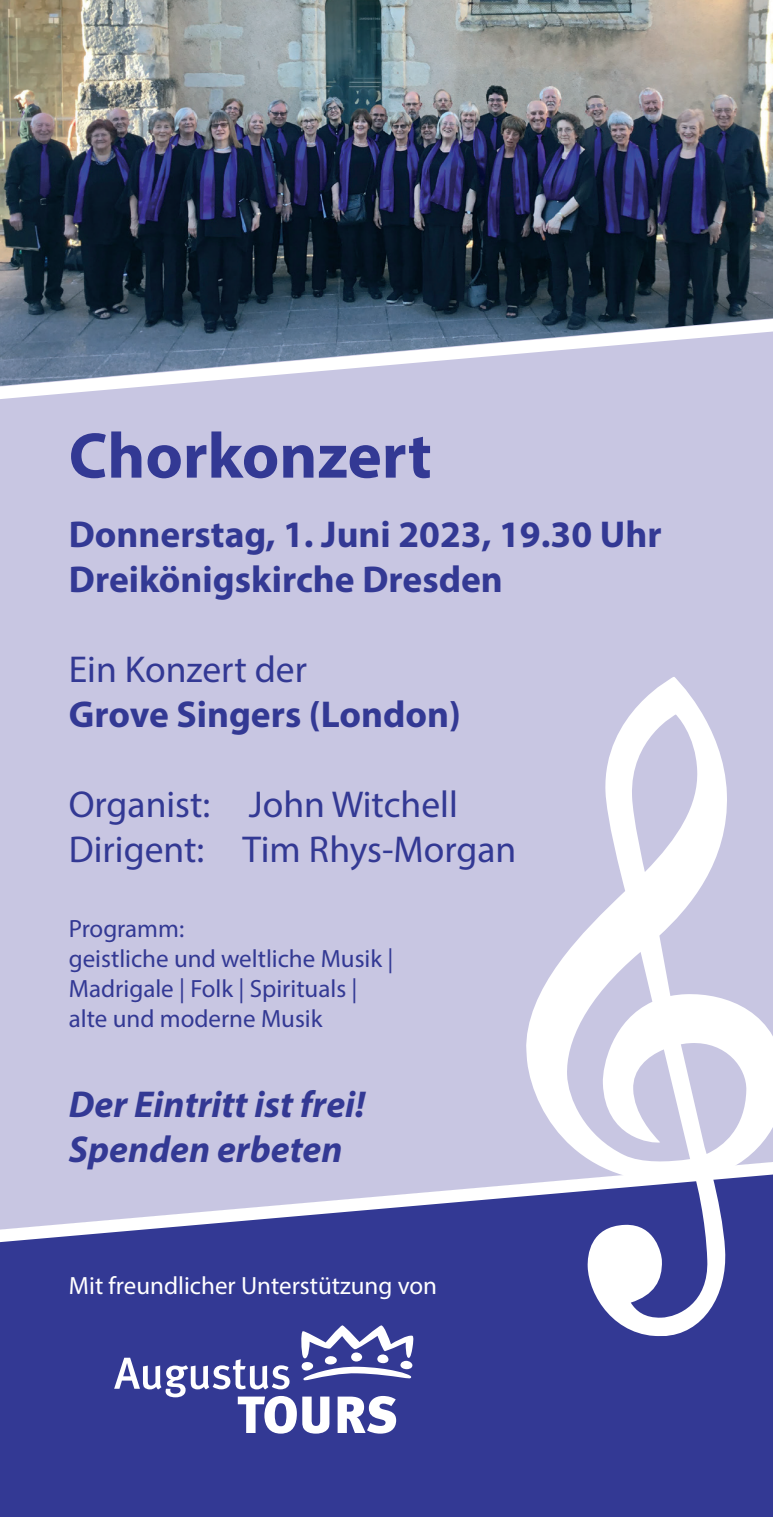
<style>
.page{position:relative;width:773px;height:1517px;background:#fff}
.page>*{position:absolute;margin:0;border:0;box-sizing:border-box;transform-origin:0 0}
.t1{font:700 65px "Myriad Pro";color:#333994}
.t2{font:700 37.5px "Myriad Pro";color:#333994}
.t3{font:37.5px "Myriad Pro";color:#333994}
.t4{font:italic 700 37.5px "Myriad Pro";color:#333994}
.t5{font:25px "Myriad Pro";color:#333994}
.t6{font:25px "Myriad Pro";color:#fff}
</style>
<div class="page">
<div style="left:0;top:1255px;width:772px;height:262px;background:#333994"></div>
<div style="left:0;top:417px;width:772px;height:729px;background:#c8c6e2"></div>
<img style="left:0;top:0;width:772px;height:307px">
<svg style="left:0;top:1146px;width:524px;height:109px"></svg>
<svg style="left:0;top:307px;width:772px;height:110px"></svg>
<svg style="left:524px;top:676px;width:248px;height:661px;fill:#c8c6e2"></svg>
<svg style="left:114px;top:1325px;width:299px;height:108px"></svg>
<p class="t1" style="left:69px;top:413px;width:364px">Chorkonzert</p>
<p class="t2" style="left:69px;top:509px;width:594px">Donnerstag, 1. Juni 2023, 19.30 Uhr</p>
<p class="t2" style="left:69px;top:554px;width:435px">Dreikönigskirche Dresden</p>
<p class="t3" style="left:69px;top:646px;width:240px">Ein Konzert der</p>
<p class="t2" style="left:69px;top:689px;width:393px">Grove Singers (London)</p>
<p class="t3" style="left:69px;top:781px;width:390px">Organist: John Witchell</p>
<p class="t3" style="left:69px;top:826px;width:449px">Dirigent: Tim Rhys-Morgan</p>
<p class="t5" style="left:69px;top:913px;width:117px">Programm:</p>
<p class="t5" style="left:69px;top:943px;width:326px">geistliche und weltliche Musik |</p>
<p class="t5" style="left:69px;top:973px;width:290px">Madrigale | Folk | Spirituals |</p>
<p class="t5" style="left:69px;top:1003px;width:255px">alte und moderne Musik</p>
<p class="t4" style="left:69px;top:1079px;width:298px">Der Eintritt ist frei!</p>
<p class="t4" style="left:69px;top:1124px;width:275px">Spenden erbeten</p>
<p class="t6" style="left:69px;top:1270px;width:370px">Mit freundlicher Unterstützung von</p>
</div>
